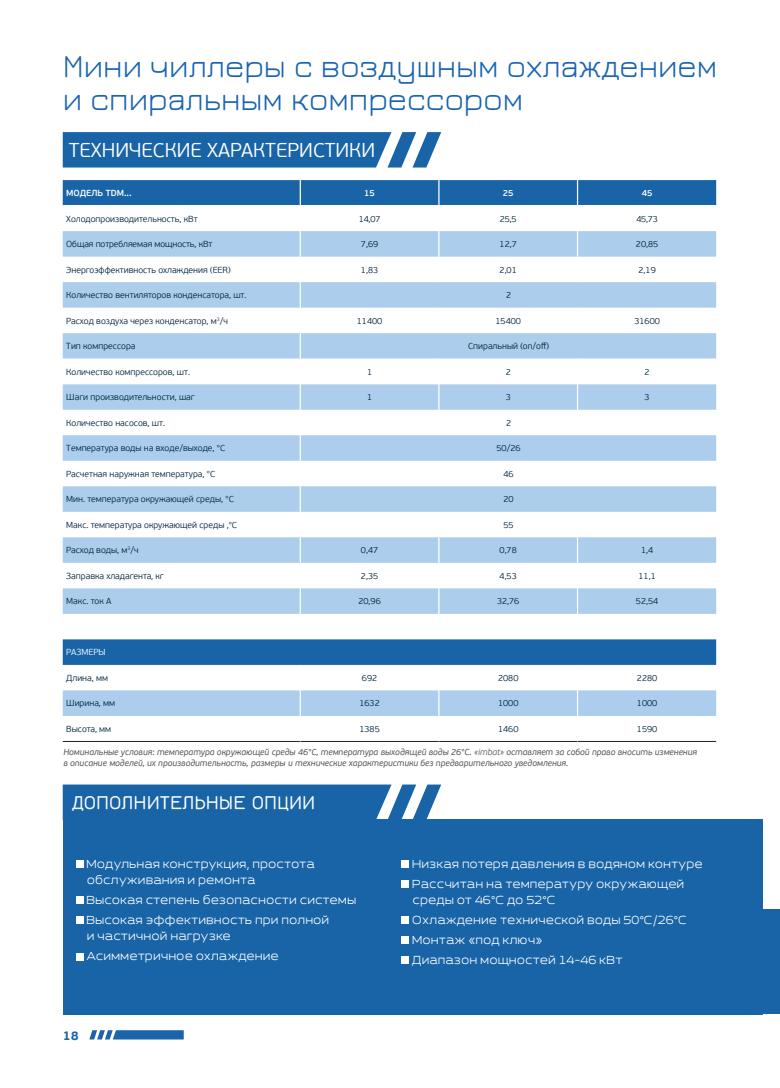
<style>
.page{position:relative;width:780px;height:1088px;background:#fff}
.page>*{position:absolute;margin:0;border:0;box-sizing:border-box;transform-origin:0 0}
.t1{font:32.5px/32.5px "Jura";color:#1a64b1}
.Основной_текст_табли{font:300 20px "PF Beau Sans Pro";color:#fff}
.t2{font:600 20px "Jura";color:#fff}
.t3{font:700 12.5px "PF Beau Sans Pro";color:#1b64a9}
.Paragraph_Style_1{font:11.25px/16.2px "Esqadero FFCY4 F";color:#fff}
.Основной_текст_табли-2{font:300 8.75px "PF Beau Sans Pro";color:#00263f}
.Основной_текст_табли-3{font:italic 8.75px/10.5px "PF Beau Sans Pro";color:#57585a}
.Основной_текст_табли-4{font:600 8.75px "PF Beau Sans Pro";color:#fff}
.Основной_текст_табли-5{font:300 8.75px "PF Beau Sans Pro";color:#fff}
.s1{font-weight:300}
.s2{font-family:"PF Beau Sans Pro";font-style:italic}
</style>
<div class="page">
<svg style="left:89px;top:1030px;width:95px;height:9px"></svg>
<div style="left:63px;top:819px;width:699px;height:195px;background:#1864a7"></div>
<div style="left:717px;top:910px;width:63px;height:104px;background:#1864a7"></div>
<svg style="left:63px;top:132px;width:378px;height:36px;background:#2c71ae"></svg>
<svg style="left:63px;top:784px;width:378px;height:36px;background:#2c71ae"></svg>
<div style="left:63px;top:180px;width:653px;height:25px;background:#1864a7"></div>
<svg style="left:63px;top:231px;width:653px;height:485px"></svg>
<hr style="left:63px;top:741px;width:237px;height:1px;background:#231f20">
<hr style="left:300px;top:741px;width:139px;height:1px;background:#231f20">
<hr style="left:577px;top:741px;width:139px;height:1px;background:#231f20">
<hr style="left:439px;top:741px;width:138px;height:1px;background:#231f20">
<hr style="left:299px;top:257px;width:2px;height:25px;background:#fff">
<hr style="left:299px;top:308px;width:2px;height:25px;background:#fff">
<svg style="left:438px;top:308px;width:1px;height:25px"></svg>
<svg style="left:577px;top:308px;width:1px;height:25px"></svg>
<hr style="left:299px;top:410px;width:2px;height:25px;background:#fff">
<hr style="left:299px;top:461px;width:2px;height:25px;background:#fff">
<hr style="left:299px;top:512px;width:2px;height:25px;background:#fff">
<hr style="left:299px;top:563px;width:2px;height:25px;background:#fff">
<hr style="left:299px;top:665px;width:2px;height:25px;background:#fff">
<hr style="left:299px;top:180px;width:2px;height:25px;background:#fff">
<hr style="left:299px;top:231px;width:2px;height:26px;background:#fff">
<svg style="left:438px;top:180px;width:1px;height:102px"></svg>
<svg style="left:577px;top:180px;width:1px;height:102px"></svg>
<hr style="left:299px;top:282px;width:2px;height:26px;background:#fff">
<hr style="left:299px;top:333px;width:2px;height:26px;background:#fff">
<svg style="left:63px;top:359px;width:653px;height:51px"></svg>
<hr style="left:299px;top:435px;width:2px;height:26px;background:#fff">
<hr style="left:299px;top:486px;width:2px;height:26px;background:#fff">
<hr style="left:299px;top:537px;width:2px;height:26px;background:#fff">
<hr style="left:299px;top:588px;width:2px;height:26px;background:#fff">
<svg style="left:438px;top:537px;width:1px;height:77px"></svg>
<svg style="left:577px;top:537px;width:1px;height:77px"></svg>
<hr style="left:299px;top:690px;width:2px;height:26px;background:#fff">
<svg style="left:438px;top:665px;width:1px;height:51px"></svg>
<svg style="left:577px;top:665px;width:1px;height:51px"></svg>
<svg style="left:76px;top:860px;width:7px;height:8px"></svg>
<svg style="left:76px;top:897px;width:7px;height:7px"></svg>
<svg style="left:76px;top:917px;width:7px;height:7px"></svg>
<svg style="left:76px;top:953px;width:7px;height:7px"></svg>
<svg style="left:402px;top:860px;width:7px;height:8px"></svg>
<svg style="left:402px;top:880px;width:7px;height:8px"></svg>
<svg style="left:402px;top:917px;width:7px;height:7px"></svg>
<svg style="left:402px;top:937px;width:7px;height:7px"></svg>
<svg style="left:402px;top:957px;width:7px;height:7px"></svg>
<p class="t1" style="left:63px;top:47px;width:655px">Мини чиллеры с воздушным охлаждением и спиральным компрессором</p>
<p class="Основной_текст_табли" style="left:69px;top:138px;width:308px">ТЕХНИЧЕСКИЕ ХАРАКТЕРИСТИКИ</p>
<p class="Основной_текст_табли-4" style="left:66px;top:188px;width:67px">МОДЕЛЬ TDM...</p>
<p class="Основной_текст_табли-4" style="left:364px;top:188px;width:12px">15</p>
<p class="Основной_текст_табли-4" style="left:503px;top:188px;width:12px">25</p>
<p class="Основной_текст_табли-4" style="left:641px;top:188px;width:12px">45</p>
<p class="Основной_текст_табли-2" style="left:66px;top:214px;width:133px">Холодопроизводительность, кВт</p>
<p class="Основной_текст_табли-2" style="left:359px;top:214px;width:23px">14,07</p>
<p class="Основной_текст_табли-2" style="left:500px;top:214px;width:18px">25,5</p>
<p class="Основной_текст_табли-2" style="left:636px;top:214px;width:23px">45,73</p>
<p class="Основной_текст_табли-2" style="left:66px;top:239px;width:148px">Общая потребляемая мощность, кВт</p>
<p class="Основной_текст_табли-2" style="left:361px;top:239px;width:19px">7,69</p>
<p class="Основной_текст_табли-2" style="left:499px;top:239px;width:19px">12,7</p>
<p class="Основной_текст_табли-2" style="left:636px;top:239px;width:24px">20,85</p>
<p class="Основной_текст_табли-2" style="left:66px;top:265px;width:166px">Энергоэффективность охлаждения (EER)</p>
<p class="Основной_текст_табли-2" style="left:361px;top:265px;width:19px">1,83</p>
<p class="Основной_текст_табли-2" style="left:499px;top:265px;width:19px">2,01</p>
<p class="Основной_текст_табли-2" style="left:638px;top:265px;width:19px">2,19</p>
<p class="Основной_текст_табли-2" style="left:66px;top:290px;width:182px">Количество вентиляторов конденсатора, шт.</p>
<p class="Основной_текст_табли-2" style="left:506px;top:290px;width:7px">2</p>
<p class="Основной_текст_табли-2" style="left:66px;top:316px;width:163px">Расход воздуха через конденсатор, м<sup>3</sup>/ч</p>
<p class="Основной_текст_табли-2" style="left:357px;top:316px;width:27px">11400</p>
<p class="Основной_текст_табли-2" style="left:495px;top:316px;width:27px">15400</p>
<p class="Основной_текст_табли-2" style="left:634px;top:316px;width:27px">31600</p>
<p class="Основной_текст_табли-2" style="left:66px;top:341px;width:71px">Тип компрессора</p>
<p class="Основной_текст_табли-2" style="left:468px;top:341px;width:82px">Спиральный (on/off)</p>
<p class="Основной_текст_табли-2" style="left:66px;top:367px;width:125px">Количество компрессоров, шт.</p>
<p class="Основной_текст_табли-2" style="left:367px;top:367px;width:7px">1</p>
<p class="Основной_текст_табли-2" style="left:505px;top:367px;width:7px">2</p>
<p class="Основной_текст_табли-2" style="left:644px;top:367px;width:7px">2</p>
<p class="Основной_текст_табли-2" style="left:66px;top:392px;width:130px">Шаги производительности, шаг</p>
<p class="Основной_текст_табли-2" style="left:367px;top:392px;width:7px">1</p>
<p class="Основной_текст_табли-2" style="left:505px;top:392px;width:7px">3</p>
<p class="Основной_текст_табли-2" style="left:644px;top:392px;width:7px">3</p>
<p class="Основной_текст_табли-2" style="left:66px;top:418px;width:100px">Количество насосов, шт.</p>
<p class="Основной_текст_табли-2" style="left:506px;top:418px;width:7px">2</p>
<p class="Основной_текст_табли-2" style="left:66px;top:443px;width:160px">Температура воды на входе/выходе, °C</p>
<p class="Основной_текст_табли-2" style="left:496px;top:443px;width:26px">50/26</p>
<p class="Основной_текст_табли-2" style="left:66px;top:469px;width:150px">Расчетная наружная температура, °C</p>
<p class="Основной_текст_табли-2" style="left:503px;top:469px;width:12px">46</p>
<p class="Основной_текст_табли-2" style="left:66px;top:494px;width:169px">Мин. температура окружающей среды, °C</p>
<p class="Основной_текст_табли-2" style="left:503px;top:494px;width:12px">20</p>
<p class="Основной_текст_табли-2" style="left:66px;top:520px;width:172px">Макс. температура окружающей среды ,°C</p>
<p class="Основной_текст_табли-2" style="left:503px;top:520px;width:12px">55</p>
<p class="Основной_текст_табли-2" style="left:66px;top:545px;width:74px">Расход воды, м<sup>3</sup>/ч</p>
<p class="Основной_текст_табли-2" style="left:361px;top:545px;width:19px">0,47</p>
<p class="Основной_текст_табли-2" style="left:499px;top:545px;width:19px">0,78</p>
<p class="Основной_текст_табли-2" style="left:641px;top:545px;width:14px">1,4</p>
<p class="Основной_текст_табли-2" style="left:66px;top:571px;width:99px">Заправка хладагента, кг</p>
<p class="Основной_текст_табли-2" style="left:361px;top:571px;width:19px">2,35</p>
<p class="Основной_текст_табли-2" style="left:499px;top:571px;width:19px">4,53</p>
<p class="Основной_текст_табли-2" style="left:638px;top:571px;width:19px">11,1</p>
<p class="Основной_текст_табли-2" style="left:66px;top:596px;width:47px">Макс. ток A</p>
<p class="Основной_текст_табли-2" style="left:358px;top:596px;width:24px">20,96</p>
<p class="Основной_текст_табли-2" style="left:497px;top:596px;width:24px">32,76</p>
<p class="Основной_текст_табли-2" style="left:636px;top:596px;width:24px">52,54</p>
<p class="Основной_текст_табли-5" style="left:66px;top:647px;width:41px">РАЗМЕРЫ</p>
<p class="Основной_текст_табли-2" style="left:66px;top:673px;width:43px">Длина, мм</p>
<p class="Основной_текст_табли-2" style="left:362px;top:673px;width:17px">692</p>
<p class="Основной_текст_табли-2" style="left:498px;top:673px;width:22px">2080</p>
<p class="Основной_текст_табли-2" style="left:637px;top:673px;width:22px">2280</p>
<p class="Основной_текст_табли-2" style="left:66px;top:698px;width:50px">Ширина, мм</p>
<p class="Основной_текст_табли-2" style="left:359px;top:698px;width:22px">1632</p>
<p class="Основной_текст_табли-2" style="left:498px;top:698px;width:22px">1000</p>
<p class="Основной_текст_табли-2" style="left:637px;top:698px;width:22px">1000</p>
<p class="Основной_текст_табли-2" style="left:66px;top:724px;width:47px">Высота, мм</p>
<p class="Основной_текст_табли-2" style="left:359px;top:724px;width:22px">1385</p>
<p class="Основной_текст_табли-2" style="left:498px;top:724px;width:22px">1460</p>
<p class="Основной_текст_табли-2" style="left:637px;top:724px;width:22px">1590</p>
<p class="Основной_текст_табли-3" style="left:63px;top:747px;width:635px">Номинальные условия: температура окружающей среды 46°C, температура выходящей воды 26°C. <span class="s1">«imbat»</span> оставляет за собой право вносить изменения в описание моделей, их производительность, размеры и технические характеристики без предварительного уведомления.</p>
<p class="t2" style="left:72px;top:787px;width:245px">ДОПОЛНИТЕЛЬНЫЕ ОПЦИИ</p>
<p class="Paragraph_Style_1" style="left:86px;top:856px;width:230px">Модульная конструкция, простота обслуживания и ремонта</p>
<p class="Paragraph_Style_1" style="left:86px;top:892px;width:272px">Высокая степень безопасности системы</p>
<p class="Paragraph_Style_1" style="left:86px;top:912px;width:245px">Высокая эффективность при полной и частичной нагрузке</p>
<p class="Paragraph_Style_1" style="left:86px;top:948px;width:194px">Асимметричное охлаждение</p>
<h3 class="t3" style="left:63px;top:1027px;width:18px">18</h3>
<p class="Paragraph_Style_1" style="left:412px;top:856px;width:292px">Низкая потеря давления в водяном контуре</p>
<p class="Paragraph_Style_1" style="left:412px;top:876px;width:274px">Рассчитан на температуру окружающей среды от 46<span class="s2">°</span>C до 52<span class="s2">°</span>C</p>
<p class="Paragraph_Style_1" style="left:412px;top:912px;width:276px">Охлаждение технической воды 50<span class="s2">°</span>C/26<span class="s2">°</span>C</p>
<p class="Paragraph_Style_1" style="left:412px;top:932px;width:132px">Монтаж «под ключ»</p>
<p class="Paragraph_Style_1" style="left:412px;top:952px;width:212px">Диапазон мощностей 14-46 кВт</p>
</div>
